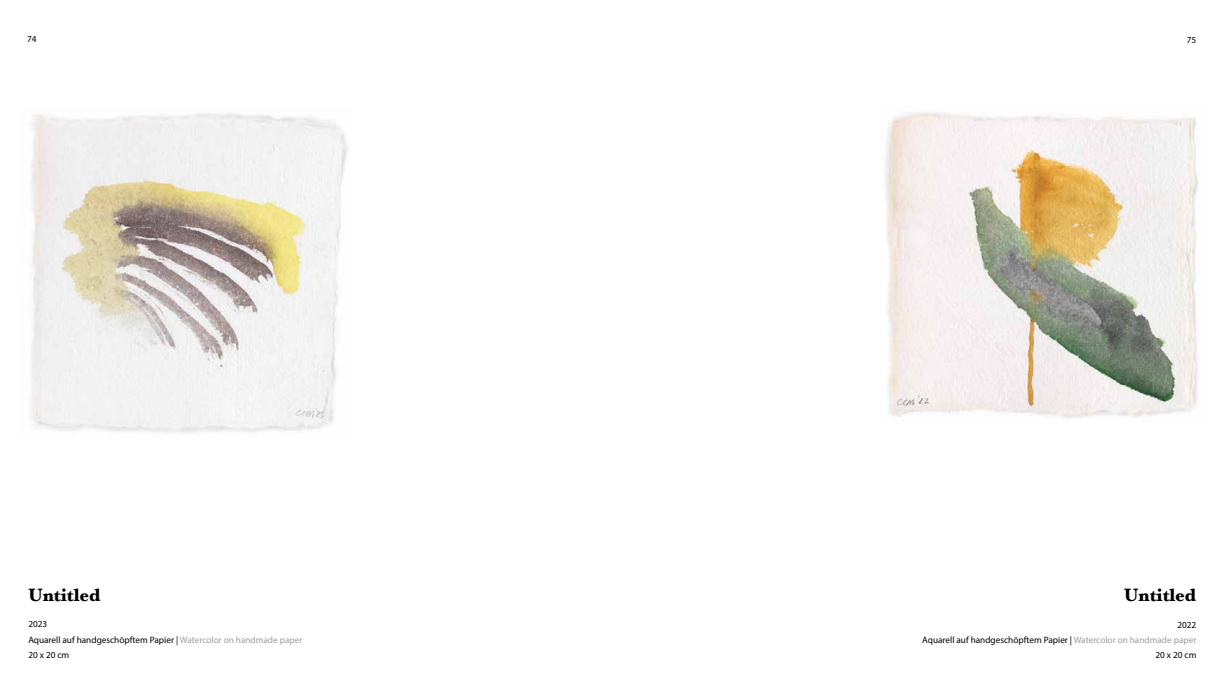
<style>
.page{position:relative;width:1225px;height:698px;background:#fff}
.page>*{position:absolute;margin:0;border:0;box-sizing:border-box;transform-origin:0 0}
.t1{font:700 18.6px "Baskerville";color:#000}
.t2{font:9.3px "Myriad Pro";color:#000}
.t3{font:9.2px/15.2px "Myriad Pro";color:#000;text-align:right}
.s1{color:#9d9d9c}
</style>
<div class="page">
<img style="left:30px;top:113px;width:318px;height:320px">
<img style="left:885px;top:113px;width:314px;height:306px">
<p class="t2" style="left:27px;top:33px;width:11px">74</p>
<h1 class="t1" style="left:28px;top:581px;width:74px">Untitled</h1>
<p class="t3" style="left:28px;top:616px;width:275px;text-align:left">2023<br>Aquarell auf handgeschöpftem Papier | <span class="s1">Watercolor on handmade paper<br></span>20 x 20 cm</p>
<p class="t2" style="left:1186px;top:34px;width:11px">75</p>
<h1 class="t1" style="left:1124px;top:582px;width:74px">Untitled</h1>
<p class="t3" style="left:922px;top:616px;width:275px">2022<br>Aquarell auf handgeschöpftem Papier | <span class="s1">Watercolor on handmade paper<br></span>20 x 20 cm</p>
</div>
